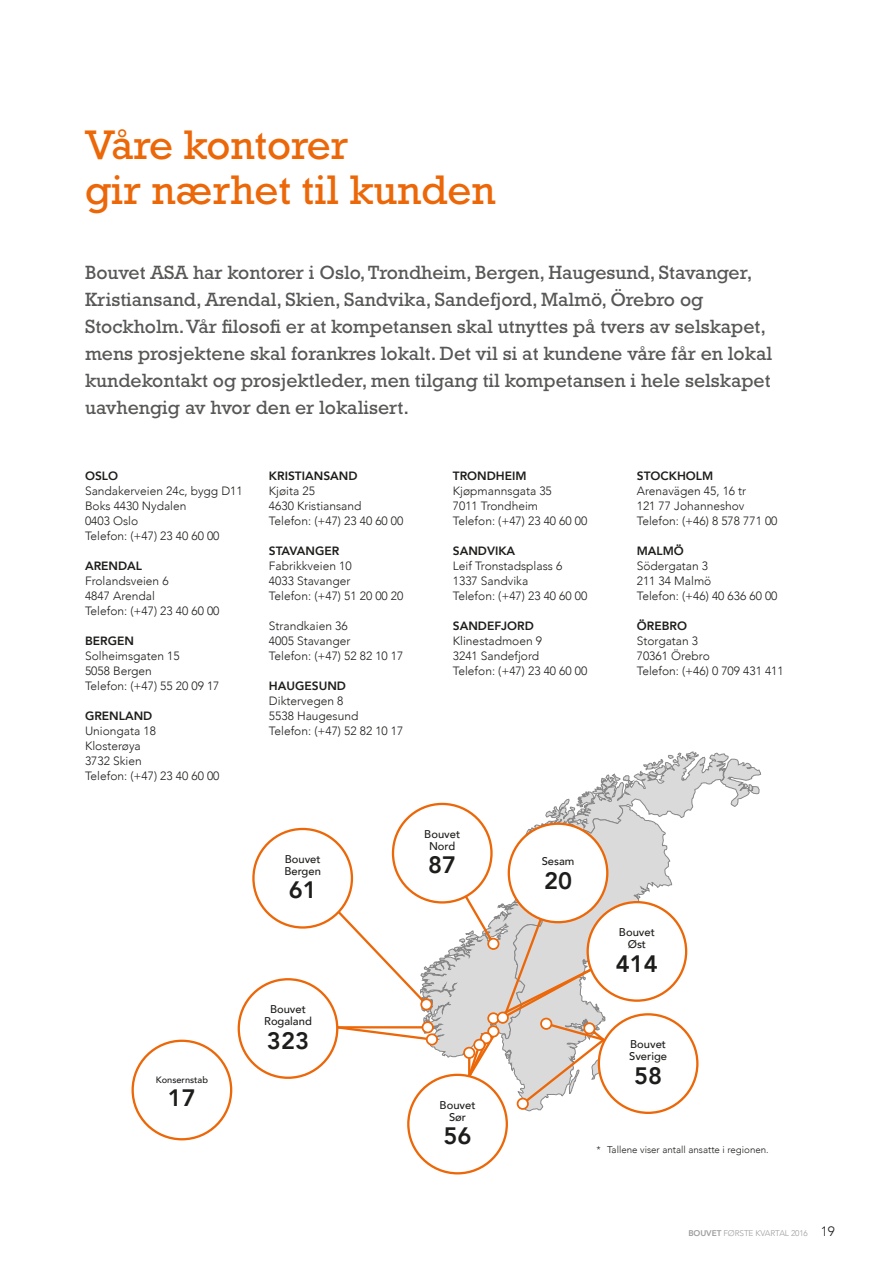
<style>
.page{position:relative;width:893px;height:1263px;background:#fff}
.page>*{position:absolute;margin:0;border:0;box-sizing:border-box;transform-origin:0 0}
.t1{font:42px/45px "Rockwell Std";color:#ec6708}
.t2{font:800 23.7px "Avenir";color:#1d1d1b}
.t3{font:19.5px/27px "Rockwell Std";color:#575756}
.t4{font:300 12px/15px "Avenir";color:#1d1d1b}
.t5{font:800 12px "Avenir";color:#1d1d1b}
.t6{font:500 11.25px/11.9px "Avenir";color:#1d1d1b;text-align:center}
.t7{font:300 9.75px "Avenir";color:#1d1d1b}
.t8{font:500 9.15px "Avenir";color:#1d1d1b}
.t9{font:300 8.25px "Avenir";letter-spacing:-.01em;color:#9d9d9d}
.s1{font-weight:800}
.s2{font-size:13.5px;color:#1d1d1b}
</style>
<div class="page">
<svg style="left:438px;top:752px;width:323px;height:55px"></svg>
<svg style="left:132px;top:1040px;width:100px;height:100px"></svg>
<div style="left:137px;top:1045px;width:90px;height:90px;background:#fff;border-radius:50%"></div>
<svg style="left:238px;top:803px;width:460px;height:371px"></svg>
<h1 class="t1" style="left:85px;top:121px;width:412px">Våre kontorer<br>gir nærhet til kunden</h1>
<p class="t3" style="left:85px;top:259px;width:688px">Bouvet ASA har kontorer i Oslo, Trondheim, Bergen, Haugesund, Stavanger, Kristiansand, Arendal, Skien, Sandvika, Sandefjord, Malmö, Örebro og Stockholm. Vår filosofi er at kompetansen skal utnyttes på tvers av selskapet, mens prosjektene skal forankres lokalt. Det vil si at kundene våre får en lokal kundekontakt og prosjektleder, men tilgang til kompetansen i hele selskapet uavhengig av hvor den er lokalisert.</p>
<p class="t5" style="left:85px;top:466px;width:35px">OSLO</p>
<p class="t4" style="left:85px;top:483px;width:159px">Sandakerveien 24c, bygg D11<br>Boks 4430 Nydalen<br>0403 Oslo<br>Telefon: (+47) 23 40 60 00</p>
<p class="t5" style="left:85px;top:556px;width:59px">ARENDAL</p>
<p class="t4" style="left:85px;top:573px;width:136px">Frolandsveien 6<br>4847 Arendal<br>Telefon: (+47) 23 40 60 00</p>
<p class="t5" style="left:85px;top:631px;width:50px">BERGEN</p>
<p class="t4" style="left:85px;top:648px;width:136px">Solheimsgaten 15<br>5058 Bergen<br>Telefon: (+47) 55 20 09 17</p>
<p class="t5" style="left:85px;top:706px;width:69px">GRENLAND</p>
<p class="t4" style="left:85px;top:723px;width:136px">Uniongata 18<br>Klosterøya<br>3732 Skien<br>Telefon: (+47) 23 40 60 00</p>
<p class="t8" style="left:156px;top:1071px;width:54px">Konsernstab</p>
<h2 class="t2" style="left:168px;top:1079px;width:30px">17</h2>
<p class="t5" style="left:269px;top:466px;width:90px">KRISTIANSAND</p>
<p class="t4" style="left:269px;top:483px;width:136px">Kjøita 25<br>4630 Kristiansand<br>Telefon: (+47) 23 40 60 00</p>
<p class="t5" style="left:269px;top:541px;width:72px">STAVANGER</p>
<p class="t4" style="left:269px;top:558px;width:136px">Fabrikkveien 10<br>4033 Stavanger<br>Telefon: (+47) 51 20 00 20</p>
<p class="t4" style="left:269px;top:618px;width:136px">Strandkaien 36<br>4005 Stavanger<br>Telefon: (+47) 52 82 10 17</p>
<p class="t5" style="left:269px;top:676px;width:79px">HAUGESUND</p>
<p class="t4" style="left:269px;top:693px;width:136px">Diktervegen 8<br>5538 Haugesund<br>Telefon: (+47) 52 82 10 17</p>
<p class="t5" style="left:453px;top:466px;width:75px">TRONDHEIM</p>
<p class="t4" style="left:453px;top:483px;width:136px">Kjøpmannsgata 35<br>7011 Trondheim<br>Telefon: (+47) 23 40 60 00</p>
<p class="t5" style="left:453px;top:541px;width:64px">SANDVIKA</p>
<p class="t4" style="left:453px;top:558px;width:136px">Leif Tronstadsplass 6<br>1337 Sandvika<br>Telefon: (+47) 23 40 60 00</p>
<p class="t5" style="left:453px;top:616px;width:83px">SANDEFJORD</p>
<p class="t4" style="left:453px;top:633px;width:136px">Klinestadmoen 9<br>3241 Sandefjord<br>Telefon: (+47) 23 40 60 00</p>
<p class="t5" style="left:637px;top:466px;width:78px">STOCKHOLM</p>
<p class="t4" style="left:637px;top:483px;width:142px">Arenavägen 45, 16 tr<br>121 77 Johanneshov<br>Telefon: (+46) 8 578 771 00</p>
<p class="t5" style="left:637px;top:541px;width:49px">MALMÖ</p>
<p class="t4" style="left:637px;top:558px;width:142px">Södergatan 3<br>211 34 Malmö<br>Telefon: (+46) 40 636 60 00</p>
<p class="t5" style="left:637px;top:616px;width:52px">ÖREBRO</p>
<p class="t4" style="left:637px;top:633px;width:148px">Storgatan 3<br>70361 Örebro<br>Telefon: (+46) 0 709 431 411</p>
<p class="t6" style="left:284px;top:852px;width:38px;text-align:left">Bouvet<br>Bergen</p>
<h2 class="t2" style="left:289px;top:872px;width:30px">61</h2>
<p class="t6" style="left:264px;top:1003px;width:49px">Bouvet<br>Rogaland</p>
<h2 class="t2" style="left:267px;top:1022px;width:44px">323</h2>
<p class="t6" style="left:424px;top:827px;width:37px">Bouvet<br>Nord</p>
<h2 class="t2" style="left:428px;top:847px;width:30px">87</h2>
<p class="t6" style="left:440px;top:1098px;width:37px">Bouvet<br>Sør</p>
<h2 class="t2" style="left:444px;top:1117px;width:30px">56</h2>
<p class="t6" style="left:542px;top:855px;width:34px">Sesam</p>
<h2 class="t2" style="left:544px;top:862px;width:30px">20</h2>
<p class="t6" style="left:619px;top:925px;width:37px">Bouvet<br>Øst</p>
<h2 class="t2" style="left:616px;top:945px;width:44px">414</h2>
<p class="t6" style="left:629px;top:1038px;width:39px;text-align:left">Bouvet<br>Sverige</p>
<h2 class="t2" style="left:634px;top:1057px;width:30px">58</h2>
<p class="t7" style="left:597px;top:1144px;width:174px">* Tallene viser antall ansatte i regionen.</p>
<p class="t9" style="left:688px;top:1228px;width:148px"><span class="s1">BOUVET</span> FØRSTE KVARTAL 2016 <span class="s2">19</span></p>
</div>
